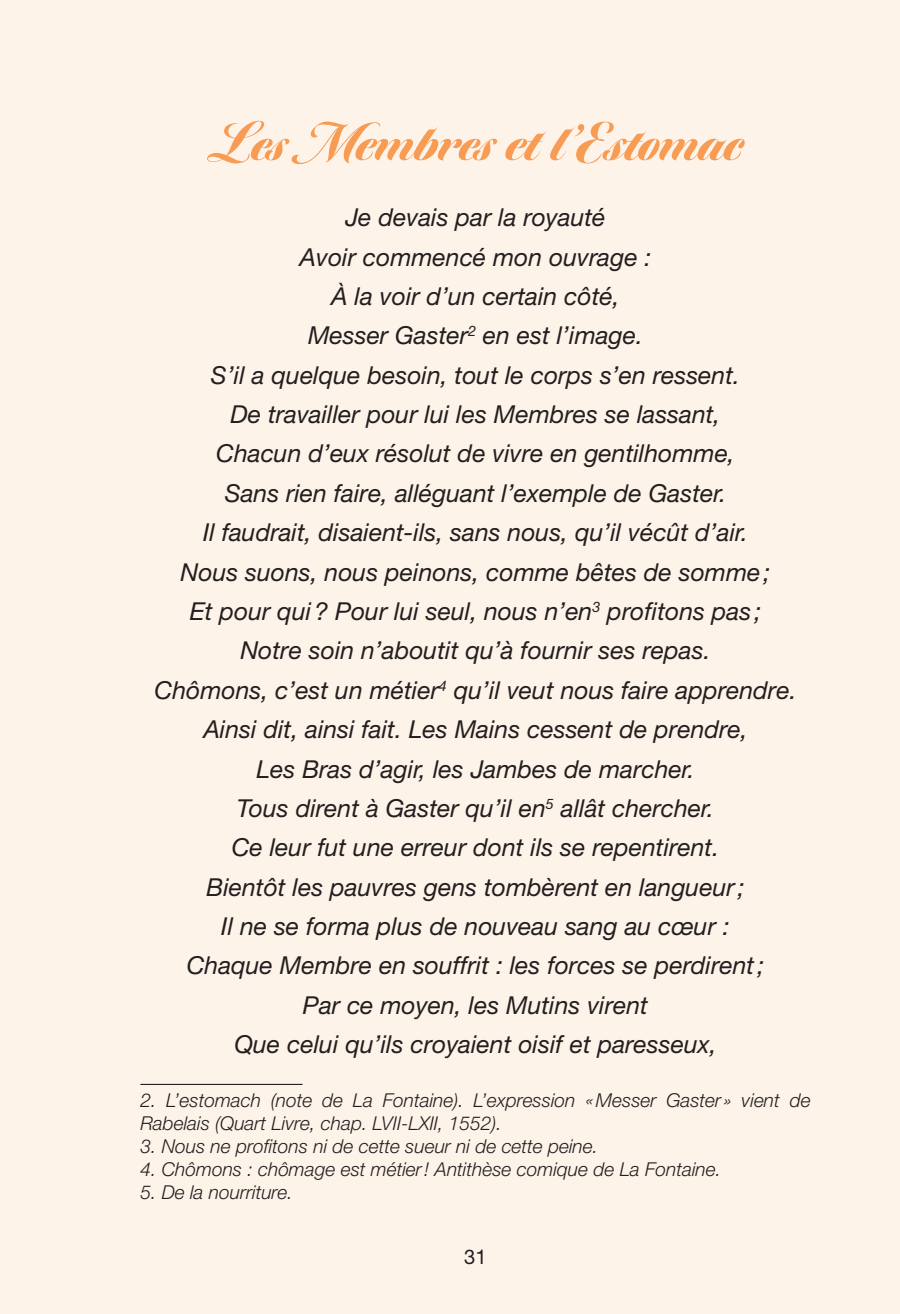
<style>
.page{position:relative;width:900px;height:1314px;background:#fff}
.page>*{position:absolute;margin:0;border:0;box-sizing:border-box;transform-origin:0 0}
.Titre_fable{font:900 56.25px "Tangier";color:#f89c54}
.Texte_Fable{font:italic 24.75px "Helvetica Neue LT Std";color:#231f20}
.t1{font:20.25px "Helvetica Neue LT Std";color:#231f20}
.Note_de_bas_de_page{font:italic 300 19.12px/22.9px "Helvetica Neue LT Std";color:#231f20}
</style>
<div class="page">
<div style="left:0;top:0;width:899px;height:1314px;background:#fef3e9"></div>
<hr style="left:140px;top:1084px;width:162px;height:1px;background:#231f20">
<p class="Titre_fable" style="left:207px;top:110px;width:538px">Les Membres et l’Estomac</p>
<p class="Texte_Fable" style="left:345px;top:202px;width:261px">Je devais par la royauté</p>
<p class="Texte_Fable" style="left:299px;top:242px;width:353px">Avoir commencé mon ouvrage :</p>
<p class="Texte_Fable" style="left:331px;top:281px;width:290px">À la voir d’un certain côté,</p>
<p class="Texte_Fable" style="left:308px;top:321px;width:336px">Messer Gaster<sup>2</sup> en est l’image.</p>
<p class="Texte_Fable" style="left:211px;top:360px;width:530px">S’il a quelque besoin, tout le corps s’en ressent.</p>
<p class="Texte_Fable" style="left:230px;top:399px;width:491px">De travailler pour lui les Membres se lassant,</p>
<p class="Texte_Fable" style="left:216px;top:439px;width:520px">Chacun d’eux résolut de vivre en gentilhomme,</p>
<p class="Texte_Fable" style="left:225px;top:478px;width:503px">Sans rien faire, alléguant l’exemple de Gaster.</p>
<p class="Texte_Fable" style="left:203px;top:517px;width:546px">Il faudrait, disaient-ils, sans nous, qu’il vécût d’air.</p>
<p class="Texte_Fable" style="left:180px;top:557px;width:591px">Nous suons, nous peinons, comme bêtes de somme;</p>
<p class="Texte_Fable" style="left:190px;top:596px;width:573px">Et pour qui? Pour lui seul, nous n’en<sup>3</sup> profitons pas ;</p>
<p class="Texte_Fable" style="left:240px;top:636px;width:471px">Notre soin n’aboutit qu’à fournir ses repas.</p>
<p class="Texte_Fable" style="left:154px;top:675px;width:643px">Chômons, c’est un métier<sup>4</sup> qu’il veut nous faire apprendre.</p>
<p class="Texte_Fable" style="left:203px;top:714px;width:545px">Ainsi dit, ainsi fait. Les Mains cessent de prendre,</p>
<p class="Texte_Fable" style="left:256px;top:754px;width:439px">Les Bras d’agir, les Jambes de marcher.</p>
<p class="Texte_Fable" style="left:237px;top:793px;width:478px">Tous dirent à Gaster qu’il en<sup>5</sup> allât chercher.</p>
<p class="Texte_Fable" style="left:232px;top:832px;width:489px">Ce leur fut une erreur dont ils se repentirent.</p>
<p class="Texte_Fable" style="left:206px;top:872px;width:539px">Bientôt les pauvres gens tombèrent en langueur;</p>
<p class="Texte_Fable" style="left:221px;top:911px;width:510px">Il ne se forma plus de nouveau sang au cœur :</p>
<p class="Texte_Fable" style="left:187px;top:951px;width:579px">Chaque Membre en souffrit : les forces se perdirent;</p>
<p class="Texte_Fable" style="left:303px;top:990px;width:346px">Par ce moyen, les Mutins virent</p>
<p class="Texte_Fable" style="left:234px;top:1029px;width:483px">Que celui qu’ils croyaient oisif et paresseux,</p>
<p class="Note_de_bas_de_page" style="left:140px;top:1089px;width:671px">2. L’estomach (note de La Fontaine). L’expression «Messer Gaster » vient de<br>Rabelais (Quart Livre, chap. LVII-LXII, 1552).</p>
<p class="Note_de_bas_de_page" style="left:140px;top:1135px;width:459px">3. Nous ne profitons ni de cette sueur ni de cette peine.</p>
<p class="Note_de_bas_de_page" style="left:140px;top:1158px;width:582px">4. Chômons : chômage est métier! Antithèse comique de La Fontaine.</p>
<p class="Note_de_bas_de_page" style="left:140px;top:1181px;width:154px">5. De la nourriture.</p>
<p class="t1" style="left:464px;top:1245px;width:24px">31</p>
</div>
